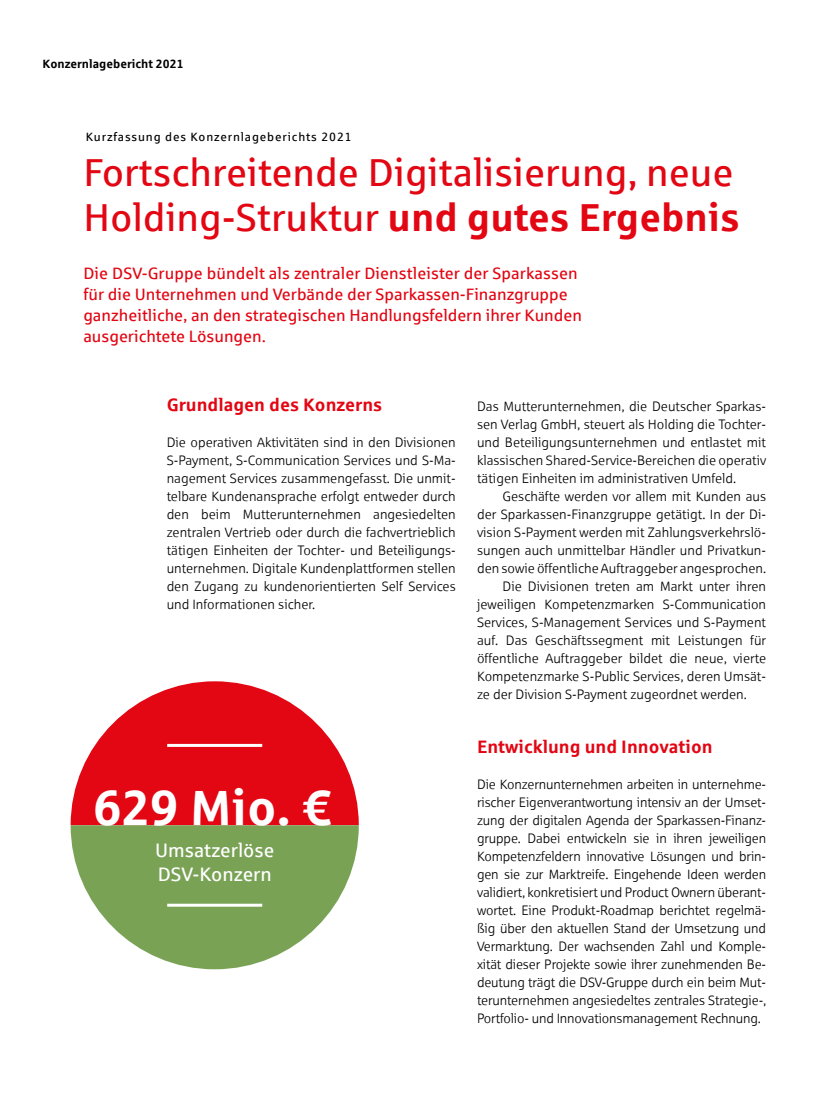
<style>
.page{position:relative;width:830px;height:1106px;background:#fff}
.page>*{position:absolute;margin:0;border:0;box-sizing:border-box;transform-origin:0 0}
.t1{font:700 49.5px "Sparkasse Rg";color:#fff}
.t2{font:39px/45px "Sparkasse Rg";color:#e30613}
.t3{font:19.5px/24px "Sparkasse Rg";color:#fff}
.t4{font:700 18px "Sparkasse Rg";color:#e30613}
.t5{font:16.5px/21px "Sparkasse Rg";color:#e30613}
.t6{font:13.5px/18px "Sparkasse Lt";color:#000;text-align:justify}
.t7{font:12px "Sparkasse Rg";letter-spacing:.07em;color:#000}
.t8{font:700 12px "Sparkasse Rg";color:#000}
.s1{font-weight:700}
</style>
<div class="page">
<svg style="left:71px;top:681px;width:287px;height:144px;fill:#e30613"></svg>
<svg style="left:71px;top:825px;width:287px;height:144px;fill:#79a255"></svg>
<hr style="left:167px;top:744px;width:95px;height:3px;background:#fff">
<hr style="left:167px;top:903px;width:95px;height:3px;background:#fff">
<p class="t8" style="left:43px;top:56px;width:142px">Konzernlagebericht 2021</p>
<p class="t7" style="left:86px;top:129px;width:267px">Kurzfassung des Konzernlageberichts 2021</p>
<h2 class="t2" style="left:83px;top:149px;width:657px">Fortschreitende Digitalisierung, neue<br>Holding-Struktur <span class="s1">und gutes Ergebnis</span></h2>
<p class="t5" style="left:83px;top:262px;width:500px">Die DSV-Gruppe bündelt als zentraler Dienstleister der Sparkassen für die Unternehmen und Verbände der Sparkassen-Finanzgruppe ganzheitliche, an den strategischen Handlungsfeldern ihrer Kunden ausgerichtete Lösungen.</p>
<h3 class="t4" style="left:167px;top:393px;width:217px">Grundlagen des Konzerns</h3>
<p class="t6" style="left:167px;top:433px;width:290px">Die operativen Aktivitäten sind in den Divisionen S-Payment, S-Communication Services und S-Ma&shy;nagement Services zusammengefasst. Die unmit&shy;telbare Kundenansprache erfolgt entweder durch den beim Mutterunternehmen angesiedelten zentralen Vertrieb oder durch die fachvertrieblich tätigen Einheiten der Tochter- und Beteiligungs&shy;unternehmen. Digitale Kundenplattformen stellen den Zugang zu kundenorientierten Self Services und Informationen sicher.</p>
<h1 class="t1" style="left:93px;top:775px;width:240px">629 Mio. €</h1>
<h3 class="t3" style="left:155px;top:837px;width:121px">Umsatzerlöse<br>DSV-Konzern</h3>
<p class="t6" style="left:477px;top:397px;width:290px">Das Mutterunternehmen, die Deutscher Sparkas&shy;sen Verlag GmbH, steuert als Holding die Tochter&shy;und Beteiligungsunternehmen und entlastet mit klassischen Shared-Service-Bereichen die operativ tätigen Einheiten im administrativen Umfeld.</p>
<p class="t6" style="left:502px;top:487px;width:265px">Geschäfte werden vor allem mit Kunden aus</p>
<p class="t6" style="left:477px;top:505px;width:290px">der Sparkassen-Finanzgruppe getätigt. In der Di-</p>
<p class="t6" style="left:477px;top:523px;width:290px">vision S-Payment werden mit Zahlungsverkehrslö-</p>
<p class="t6" style="left:477px;top:541px;width:290px">sungen auch unmittelbar Händler und Privatkun-</p>
<p class="t6" style="left:477px;top:559px;width:290px">den sowie öffentliche Auftraggeber angesprochen.</p>
<p class="t6" style="left:502px;top:577px;width:265px">Die Divisionen treten am Markt unter ihren</p>
<p class="t6" style="left:477px;top:595px;width:290px">jeweiligen Kompetenzmarken S-Communication</p>
<p class="t6" style="left:477px;top:613px;width:290px">Services, S-Management Services und S-Payment</p>
<p class="t6" style="left:477px;top:631px;width:290px">auf. Das Geschäftssegment mit Leistungen für</p>
<p class="t6" style="left:477px;top:649px;width:290px">öffentliche Auftraggeber bildet die neue, vierte</p>
<p class="t6" style="left:477px;top:667px;width:290px">Kompetenzmarke S-Public Services, deren Umsät-</p>
<p class="t6" style="left:477px;top:685px;width:271px">ze der Division S-Payment zugeordnet werden.</p>
<h3 class="t4" style="left:477px;top:735px;width:237px">Entwicklung und Innovation</h3>
<p class="t6" style="left:477px;top:775px;width:290px">Die Konzernunternehmen arbeiten in unternehme&shy;rischer Eigenverantwortung intensiv an der Umset&shy;zung der digitalen Agenda der Sparkassen-Finanz&shy;gruppe. Dabei entwickeln sie in ihren jeweiligen Kompetenzfeldern innovative Lösungen und brin&shy;gen sie zur Marktreife. Eingehende Ideen werden validiert, konkretisiert und Product Ownern überant&shy;wortet. Eine Produkt-Roadmap berichtet regelmä&shy;ßig über den aktuellen Stand der Umsetzung und Vermarktung. Der wachsenden Zahl und Komple&shy;xität dieser Projekte sowie ihrer zunehmenden Be&shy;deutung trägt die DSV-Gruppe durch ein beim Mut&shy;terunternehmen angesiedeltes zentrales Strategie-, Portfolio- und Innovationsmanagement Rechnung.</p>
</div>
